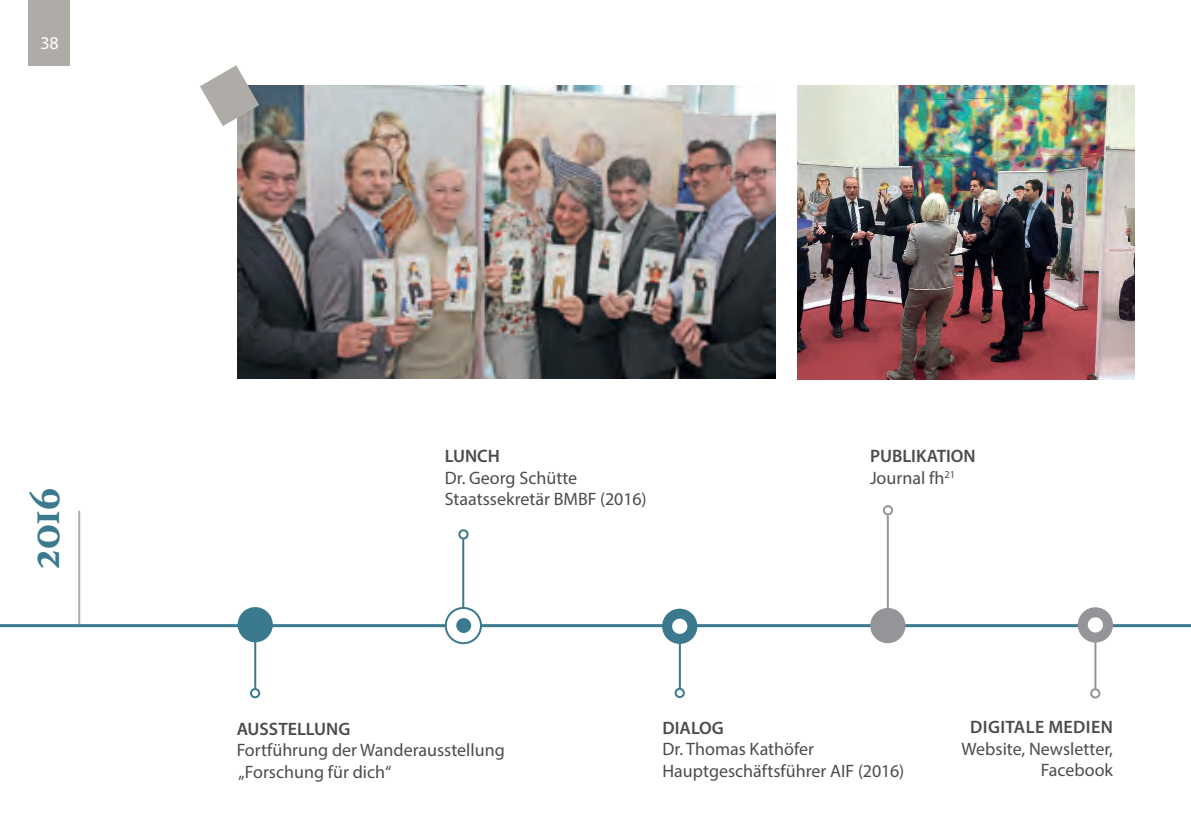
<style>
.page{position:relative;width:1191px;height:840px;background:#fff}
.page>*{position:absolute;margin:0;border:0;box-sizing:border-box;transform-origin:0 0}
.t1{font:700 46px "Athelas";color:#3b798e}
.t2{font:18px/21.6px "Myriad Pro";color:#4b4c4d}
.t3{font:600 18px/21.6px "Myriad Pro";color:#4b4c4d}
.t4{font:600 18px "Myriad Pro";letter-spacing:.02em;color:#4b4c4d}
.t5{font:18px "Myriad Pro";color:#fff}
.s1{font-weight:400}
</style>
<div class="page">
<div style="left:28px;top:0;width:42px;height:66px;background:#afaca7"></div>
<hr style="left:78px;top:510px;width:2px;height:115px;background:#afaca7">
<hr style="left:0;top:623px;width:1191px;height:3px;background:#3b798e">
<img style="left:237px;top:85px;width:538px;height:293px">
<img style="left:798px;top:85px;width:336px;height:294px">
<svg style="left:200px;top:65px;width:59px;height:61px"></svg>
<div style="left:882px;top:505px;width:11px;height:10px;border:2px solid #939598;border-radius:50%"></div>
<div style="left:870px;top:607px;width:35px;height:35px;background:#939598;border-radius:50%"></div>
<hr style="left:886px;top:515px;width:2px;height:95px;background:#939598">
<div style="left:458px;top:529px;width:10px;height:10px;border:2px solid #3b798e;border-radius:50%"></div>
<svg style="left:446px;top:607px;width:35px;height:35px"></svg>
<div style="left:445px;top:606px;width:37px;height:37px;border:2px solid #3b798e;border-radius:50%"></div>
<hr style="left:462px;top:539px;width:2px;height:68px;background:#3b798e">
<div style="left:456px;top:617px;width:15px;height:15px;background:#3b798e;border-radius:50%"></div>
<div style="left:674px;top:687px;width:11px;height:10px;border:2px solid #3b798e;border-radius:50%"></div>
<div style="left:667px;top:613px;width:25px;height:25px;background:#fff;border-radius:50%"></div>
<div style="left:662px;top:608px;width:35px;height:35px;border:10px solid #3b798e;border-radius:50%"></div>
<hr style="left:679px;top:641px;width:2px;height:47px;background:#3b798e">
<div style="left:250px;top:687px;width:10px;height:11px;border:2px solid #3b798e;border-radius:50%"></div>
<div style="left:238px;top:606px;width:35px;height:36px;background:#3b798e;border-radius:50%"></div>
<hr style="left:254px;top:640px;width:2px;height:47px;background:#3b798e">
<div style="left:1090px;top:688px;width:10px;height:10px;border:2px solid #939598;border-radius:50%"></div>
<div style="left:1082px;top:612px;width:26px;height:25px;background:#fff;border-radius:50%"></div>
<div style="left:1077px;top:607px;width:36px;height:35px;border:10px solid #939598;border-radius:50%"></div>
<hr style="left:1094px;top:639px;width:2px;height:50px;background:#939598">
<p class="t5" style="left:40px;top:32px;width:20px">38</p>
<h1 class="t1" style="left:7px;top:568px;width:82px;rotate:-90deg">2016</h1>
<p class="t3" style="left:445px;top:444px;width:57px">LUNCH</p>
<p class="t2" style="left:445px;top:466px;width:203px">Dr. Georg Schütte<br>Staatssekretär BMBF (2016)</p>
<p class="t3" style="left:870px;top:444px;width:107px">PUBLIKATION<br><span class="s1">Journal fh</span><sup>21</sup></p>
<p class="t3" style="left:237px;top:717px;width:115px">AUSSTELLUNG</p>
<p class="t2" style="left:237px;top:738px;width:269px">Fortführung der Wanderausstellung „Forschung für dich“</p>
<p class="t3" style="left:662px;top:716px;width:63px">DIALOG</p>
<p class="t2" style="left:662px;top:737px;width:243px">Dr. Thomas Kathöfer<br>Hauptgeschäftsführer AIF (2016)</p>
<p class="t4" style="left:970px;top:715px;width:144px">DIGITALE MEDIEN</p>
<p class="t2" style="left:961px;top:737px;width:153px;text-align:right">Website, Newsletter,<br>Facebook</p>
</div>
